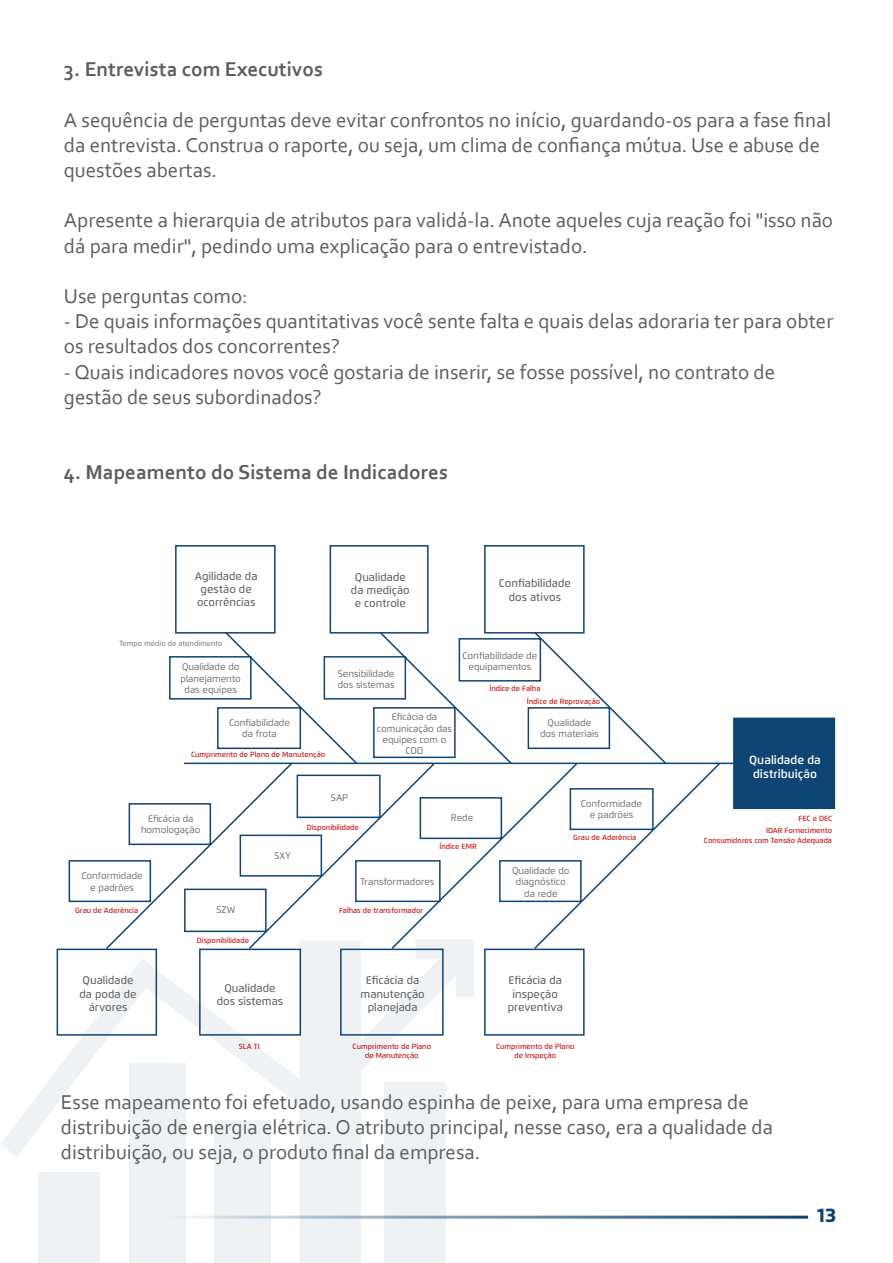
<style>
.page{position:relative;width:893px;height:1263px;background:#fff}
.page>*{position:absolute;margin:0;border:0;box-sizing:border-box;transform-origin:0 0}
.t1{font:21px/25.2px "Corbel";color:#5d5d5d}
.t2{font:700 21px "Corbel";color:#5d5d5d}
.t3{font:800 19.65px "Flexo";color:#0e4472}
.t4{font:600 11.85px/14.2px "Flexo";color:#fff;text-align:center}
.t5{font:500 11.1px/13.4px "Flexo";color:#5d5d5d;text-align:center}
.t6{font:9.45px/11.4px "Flexo";color:#5d5d5d;text-align:center}
.t7{font:500 7.5px/9px "Flexo";color:#c10000;text-align:center}
.t8{font:500 7.5px "Flexo";color:#7f7f7f}
</style>
<div class="page">
<svg style="left:1px;top:948px;width:473px;height:315px"></svg>
<hr style="left:61px;top:1215px;width:747px;height:3px;background:#fff">
<hr style="left:184px;top:762px;width:581px;height:2px;background:#0e4472">
<svg style="left:105px;top:630px;width:616px;height:320px"></svg>
<div style="left:57px;top:948px;width:100px;height:87px;border:2px solid #0e4472"></div>
<div style="left:199px;top:948px;width:102px;height:87px;border:2px solid #0e4472"></div>
<div style="left:340px;top:948px;width:104px;height:87px;border:2px solid #0e4472"></div>
<div style="left:484px;top:948px;width:101px;height:87px;border:2px solid #0e4472"></div>
<div style="left:484px;top:545px;width:101px;height:88px;border:2px solid #0e4472"></div>
<div style="left:733px;top:717px;width:102px;height:92px;background:#0e4472;border:2px solid #0e4472"></div>
<div style="left:330px;top:545px;width:99px;height:88px;border:2px solid #0e4472"></div>
<div style="left:175px;top:545px;width:101px;height:88px;border:2px solid #0e4472"></div>
<div style="left:129px;top:803px;width:82px;height:42px;border:2px solid #0e4472"></div>
<div style="left:69px;top:860px;width:82px;height:42px;border:2px solid #0e4472"></div>
<div style="left:169px;top:656px;width:83px;height:43px;border:2px solid #0e4472"></div>
<div style="left:217px;top:707px;width:84px;height:42px;border:2px solid #0e4472"></div>
<div style="left:324px;top:656px;width:82px;height:43px;border:2px solid #0e4472"></div>
<div style="left:373px;top:707px;width:83px;height:51px;border:2px solid #0e4472"></div>
<div style="left:459px;top:638px;width:82px;height:43px;border:2px solid #0e4472"></div>
<div style="left:528px;top:707px;width:82px;height:42px;border:2px solid #0e4472"></div>
<div style="left:420px;top:797px;width:82px;height:42px;border:2px solid #0e4472"></div>
<div style="left:355px;top:860px;width:86px;height:42px;border:2px solid #0e4472"></div>
<div style="left:570px;top:788px;width:84px;height:42px;border:2px solid #0e4472"></div>
<div style="left:499px;top:860px;width:83px;height:42px;border:2px solid #0e4472"></div>
<div style="left:297px;top:774px;width:84px;height:44px;border:2px solid #0e4472"></div>
<div style="left:184px;top:888px;width:83px;height:44px;border:2px solid #0e4472"></div>
<div style="left:240px;top:834px;width:82px;height:42px;border:2px solid #0e4472"></div>
<p class="t2" style="left:64px;top:56px;width:260px">3. Entrevista com Executivos</p>
<p class="t1" style="left:64px;top:106px;width:769px">A sequência de perguntas deve evitar confrontos no início, guardando-os para a fase final da entrevista. Construa o raporte, ou seja, um clima de confiança mútua. Use e abuse de questões abertas.</p>
<p class="t1" style="left:64px;top:207px;width:771px">Apresente a hierarquia de atributos para validá-la. Anote aqueles cuja reação foi "isso não dá para medir", pedindo uma explicação para o entrevistado.</p>
<p class="t1" style="left:64px;top:283px;width:185px">Use perguntas como:</p>
<p class="t1" style="left:64px;top:308px;width:771px">- De quais informações quantitativas você sente falta e quais delas adoraria ter para obter os resultados dos concorrentes?</p>
<p class="t1" style="left:64px;top:358px;width:713px">- Quais indicadores novos você gostaria de inserir, se fosse possível, no contrato de gestão de seus subordinados?</p>
<p class="t2" style="left:64px;top:459px;width:385px">4. Mapeamento do Sistema de Indicadores</p>
<p class="t5" style="left:195px;top:569px;width:64px">Agilidade da gestão de ocorrências</p>
<p class="t8" style="left:119px;top:639px;width:105px">Tempo médio de atendimento</p>
<p class="t5" style="left:351px;top:570px;width:60px">Qualidade da medição e controle</p>
<p class="t6" style="left:181px;top:661px;width:62px">Qualidade do planejamento das equipes</p>
<p class="t6" style="left:229px;top:717px;width:62px">Confiabilidade da frota</p>
<p class="t6" style="left:377px;top:711px;width:76px">Eficácia da comunicação das equipes com o<br>COD</p>
<p class="t6" style="left:338px;top:667px;width:58px;text-align:left">Sensibilidade dos sistemas</p>
<p class="t7" style="left:191px;top:750px;width:136px">Cumprimento de Plano de Manutenção</p>
<p class="t5" style="left:499px;top:577px;width:73px">Confiabilidade dos ativos</p>
<p class="t6" style="left:463px;top:649px;width:76px">Confiabilidade de equipamentos</p>
<p class="t7" style="left:527px;top:681px;width:75px;line-height:13.5px;text-align:left;text-indent:-37px">Índice de Falha<br>Índice de Reprovação</p>
<p class="t6" style="left:540px;top:717px;width:60px">Qualidade dos materiais</p>
<p class="t6" style="left:141px;top:812px;width:61px">Eficácia da homologação</p>
<p class="t6" style="left:81px;top:870px;width:63px">Conformidade e padrões</p>
<p class="t7" style="left:75px;top:906px;width:65px">Grau de Aderência</p>
<p class="t6" style="left:216px;top:904px;width:21px">SZW</p>
<p class="t7" style="left:197px;top:935px;width:54px">Disponibilidade</p>
<p class="t6" style="left:274px;top:850px;width:18px">SXY</p>
<p class="t5" style="left:80px;top:974px;width:59px">Qualidade da poda de árvores</p>
<p class="t5" style="left:217px;top:981px;width:68px">Qualidade dos sistemas</p>
<p class="t6" style="left:331px;top:792px;width:19px">SAP</p>
<p class="t7" style="left:307px;top:823px;width:54px">Disponibilidade</p>
<p class="t6" style="left:451px;top:812px;width:24px">Rede</p>
<p class="t7" style="left:439px;top:842px;width:39px">Índice EMR</p>
<p class="t6" style="left:360px;top:876px;width:76px">Transformadores</p>
<p class="t7" style="left:339px;top:906px;width:86px">Falhas de transformador</p>
<p class="t5" style="left:360px;top:974px;width:66px">Eficácia da manutenção planejada</p>
<p class="t6" style="left:581px;top:797px;width:63px">Conformidade e padrões</p>
<p class="t7" style="left:573px;top:833px;width:65px">Grau de Aderência</p>
<p class="t6" style="left:512px;top:865px;width:59px">Qualidade do diagnóstico da rede</p>
<p class="t5" style="left:508px;top:974px;width:57px">Eficácia da inspeção preventiva</p>
<p class="t7" style="left:239px;top:1041px;width:22px">SLA TI</p>
<p class="t7" style="left:353px;top:1041px;width:80px">Cumprimento de Plano de Manutenção</p>
<p class="t7" style="left:496px;top:1041px;width:80px">Cumprimento de Plano de Inspeção</p>
<p class="t4" style="left:749px;top:752px;width:73px">Qualidade da distribuição</p>
<p class="t7" style="left:766px;top:813px;width:68px;line-height:11.6px;text-align:right">FEC e DEC<br>IDAR Fornecimento</p>
<p class="t7" style="left:704px;top:836px;width:130px">Consumidores com Tensão Adequada</p>
<p class="t1" style="left:61px;top:1089px;width:714px">Esse mapeamento foi efetuado, usando espinha de peixe, para uma empresa de distribuição de energia elétrica. O atributo principal, nesse caso, era a qualidade da distribuição, ou seja, o produto final da empresa.</p>
<p class="t3" style="left:817px;top:1203px;width:20px">13</p>
</div>
